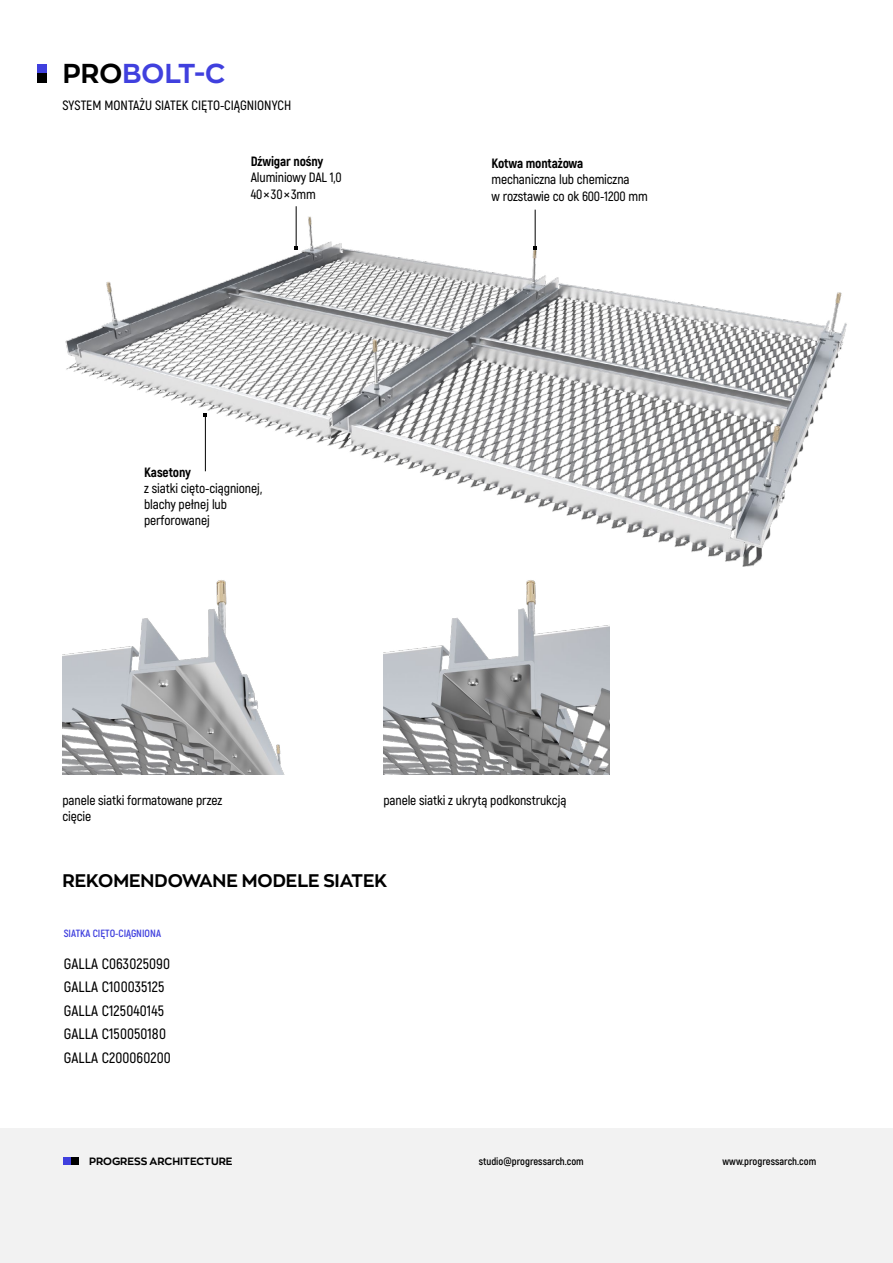
<style>
.page{position:relative;width:893px;height:1263px;background:#fff}
.page>*{position:absolute;margin:0;border:0;box-sizing:border-box;transform-origin:0 0}
.t1{font:700 27px "Zona Pro";letter-spacing:.01em;color:#4040de}
.t2{font:700 18px "Zona Pro";color:#000}
.t3{font:600 15px/23.5px "Akrobat";letter-spacing:.01em;color:#000}
.t4{font:600 13.5px/16.2px "Akrobat";letter-spacing:-.01em;color:#000}
.t5{font:800 13.5px "Akrobat";letter-spacing:-.01em;color:#000}
.t6{font:700 10.5px "Akrobat";color:#000}
.t7{font:700 10.5px "Akrobat";color:#4040de}
.t8{font:700 10.5px "Zona Pro";color:#000}
.s1{color:#000}
</style>
<div class="page">
<img style="left:65px;top:206px;width:782px;height:361px">
<div style="left:38px;top:64px;width:9px;height:9px;background:#4040de"></div>
<div style="left:38px;top:73px;width:9px;height:10px;background:#000"></div>
<hr style="left:205px;top:415px;width:1px;height:56px;background:#000">
<hr style="left:535px;top:210px;width:1px;height:38px;background:#000">
<hr style="left:296px;top:206px;width:1px;height:42px;background:#000">
<img style="left:383px;top:580px;width:227px;height:195px">
<img style="left:63px;top:580px;width:222px;height:195px">
<div style="left:0;top:1128px;width:893px;height:135px;background:#f2f2f2"></div>
<div style="left:64px;top:1158px;width:7px;height:7px;background:#4040de"></div>
<div style="left:71px;top:1158px;width:8px;height:7px;background:#000"></div>
<h1 class="t1" style="left:63px;top:55px;width:164px"><span class="s1">PRO</span>BOLT-C</h1>
<p class="t4" style="left:63px;top:97px;width:230px">SYSTEM MONTAŻU SIATEK CIĘTO-CIĄGNIONYCH</p>
<p class="t5" style="left:251px;top:153px;width:74px">Dźwigar nośny</p>
<p class="t4" style="left:251px;top:170px;width:93px">Aluminiowy DAL 1,0<br>40×30×3mm</p>
<p class="t5" style="left:144px;top:463px;width:48px">Kasetony</p>
<p class="t4" style="left:144px;top:480px;width:120px">z siatki cięto-ciągnionej, blachy pełnej lub perforowanej</p>
<p class="t5" style="left:492px;top:155px;width:93px">Kotwa montażowa</p>
<p class="t4" style="left:492px;top:172px;width:158px">mechaniczna lub chemiczna<br>w rozstawie co ok 600-1200 mm</p>
<p class="t4" style="left:63px;top:792px;width:161px">panele siatki formatowane przez cięcie</p>
<p class="t4" style="left:383px;top:792px;width:185px">panele siatki z ukrytą podkonstrukcją</p>
<h2 class="t2" style="left:63px;top:868px;width:326px">REKOMENDOWANE MODELE SIATEK</h2>
<p class="t7" style="left:64px;top:927px;width:99px">SIATKA CIĘTO-CIĄGNIONA</p>
<p class="t3" style="left:64px;top:952px;width:108px">GALLA C063025090<br>GALLA C100035125<br>GALLA C125040145<br>GALLA C150050180<br>GALLA C200060200</p>
<p class="t8" style="left:89px;top:1154px;width:145px">PROGRESS ARCHITECTURE</p>
<p class="t6" style="left:479px;top:1155px;width:107px">studio@progressarch.com</p>
<p class="t6" style="left:722px;top:1155px;width:95px">www.progressarch.com</p>
</div>
